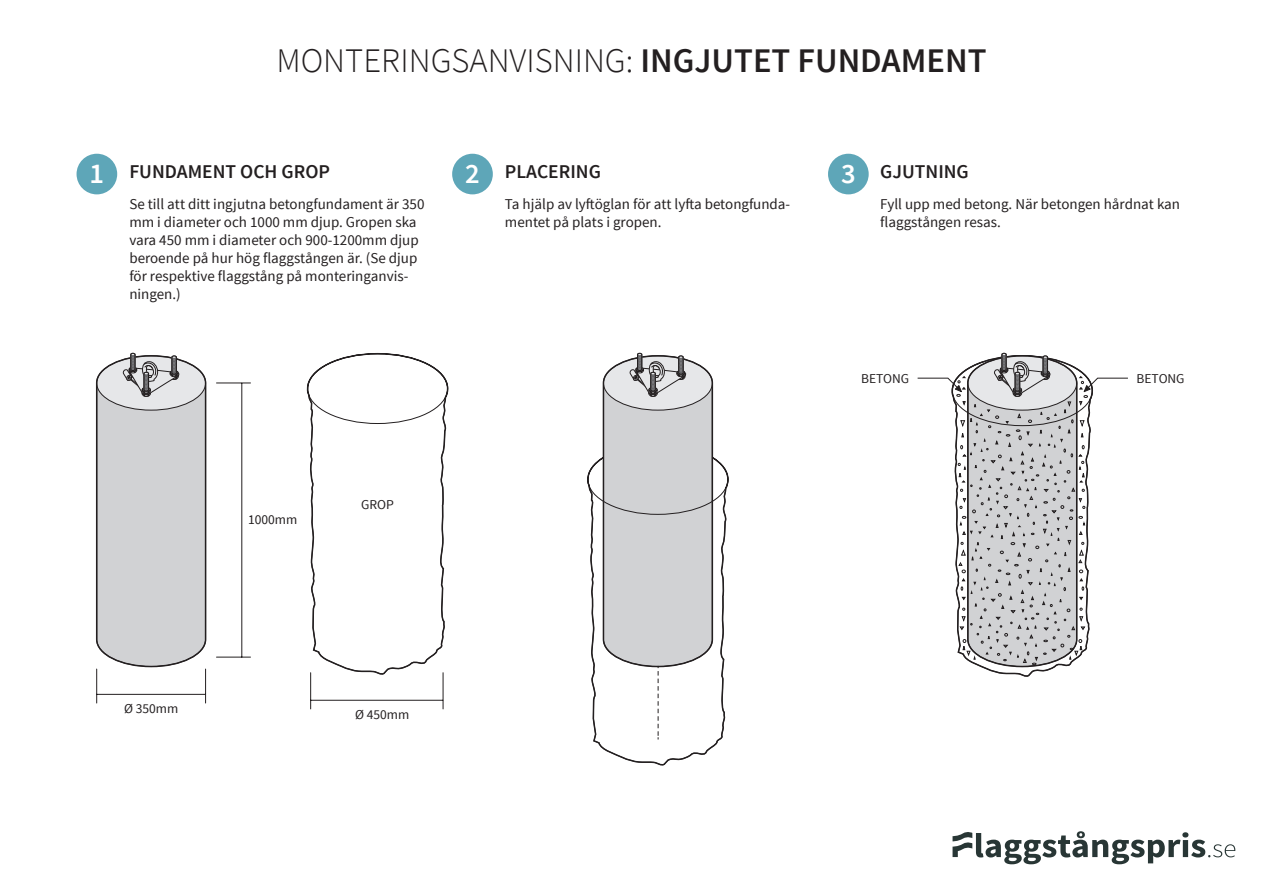
<style>
.page{position:relative;width:1263px;height:893px;background:#fff}
.page>*{position:absolute;margin:0;border:0;box-sizing:border-box;transform-origin:0 0}
.t1{font:300 34.5px "Source Sans Pro";color:#231f20}
.t2{font:600 28.5px "Source Sans Pro";color:#fff}
.t3{font:600 19.5px "Source Sans Pro";color:#231f20}
.t4{font:15px/18px "Source Sans Pro";color:#231f20}
.t5{font:13.5px "Source Sans Pro";color:#231f20}
.s1{font-weight:600}
</style>
<div class="page">
<svg style="left:952px;top:831px;width:283px;height:33px"></svg>
<div style="left:77px;top:154px;width:40px;height:40px;background:#5ea6b8;border-radius:50%"></div>
<div style="left:452px;top:154px;width:41px;height:40px;background:#5ea6b8;border-radius:50%"></div>
<div style="left:828px;top:154px;width:41px;height:40px;background:#5ea6b8;border-radius:50%"></div>
<hr style="left:216px;top:657px;width:34px;height:1px;background:#231f20">
<hr style="left:216px;top:383px;width:34px;height:1px;background:#231f20">
<hr style="left:241px;top:383px;width:1px;height:274px;background:#231f20">
<hr style="left:96px;top:669px;width:1px;height:34px;background:#231f20">
<hr style="left:205px;top:669px;width:1px;height:34px;background:#231f20">
<hr style="left:97px;top:694px;width:109px;height:1px;background:#231f20">
<svg style="left:95px;top:353px;width:112px;height:315px;background:#d2d2d4"></svg>
<svg style="left:587px;top:353px;width:142px;height:413px"></svg>
<svg style="left:917px;top:353px;width:211px;height:315px"></svg>
<hr style="left:443px;top:673px;width:1px;height:36px;background:#231f20">
<hr style="left:311px;top:700px;width:132px;height:1px;background:#231f20">
<hr style="left:310px;top:673px;width:1px;height:36px;background:#231f20">
<svg style="left:306px;top:352px;width:143px;height:323px"></svg>
<p class="t1" style="left:276px;top:40px;width:711px">MONTERINGSANVISNING: <span class="s1">INGJUTET FUNDAMENT</span></p>
<p class="t2" style="left:90px;top:155px;width:16px">1</p>
<p class="t3" style="left:129px;top:159px;width:202px">FUNDAMENT OCH GROP</p>
<p class="t2" style="left:465px;top:155px;width:16px">2</p>
<p class="t2" style="left:841px;top:155px;width:16px">3</p>
<p class="t4" style="left:129px;top:195px;width:297px">Se till att ditt ingjutna betongfundament är 350 mm i diameter och 1000 mm djup. Gropen ska vara 450 mm i diameter och 900-1200mm djup beroende på hur hög flaggstången är. (Se djup för respektive flaggstång på monteringanvis&shy;ningen.)</p>
<p class="t3" style="left:505px;top:159px;width:97px">PLACERING</p>
<p class="t4" style="left:505px;top:195px;width:287px">Ta hjälp av lyftöglan för att lyfta betongfunda&shy;mentet på plats i gropen.</p>
<p class="t3" style="left:880px;top:159px;width:90px">GJUTNING</p>
<p class="t4" style="left:880px;top:195px;width:301px">Fyll upp med betong. När betongen hårdnat kan flaggstången resas.</p>
<p class="t5" style="left:861px;top:370px;width:49px">BETONG</p>
<p class="t5" style="left:1136px;top:370px;width:49px">BETONG</p>
<p class="t5" style="left:248px;top:511px;width:51px">1000mm</p>
<p class="t5" style="left:361px;top:496px;width:34px">GROP</p>
<p class="t5" style="left:124px;top:700px;width:56px">Ø 350mm</p>
<p class="t5" style="left:355px;top:706px;width:56px">Ø 450mm</p>
</div>
